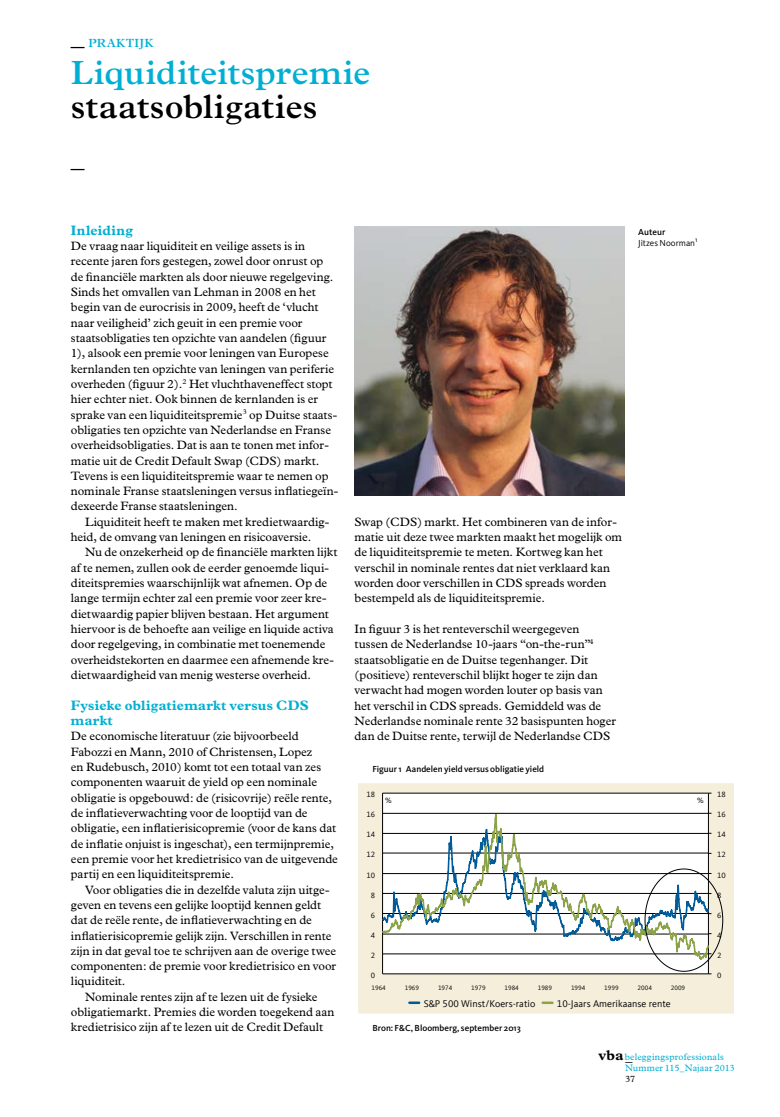
<style>
.page{position:relative;width:780px;height:1117px;background:#fff}
.page>*{position:absolute;margin:0;border:0;box-sizing:border-box;transform-origin:0 0}
.t1{font:600 33.75px "Plantin";letter-spacing:.01em;color:#00afd2}
.t2{font:600 33.75px "Plantin";letter-spacing:.01em;color:#000}
.t3{font:700 14.25px "Plantin";color:#000}
.t4{font:700 13.75px/15.4px "Plantin";letter-spacing:.02em;color:#00afd2}
.t5{font:600 13.75px "Plantin";color:#000}
.t6{font:12.25px/15.2px "Plantin";color:#000}
.t7{font:600 11.88px "Plantin";letter-spacing:.025em;color:#00afd2}
.t8{font:10px "Kievit Offc";color:#000}
.t9{font:9.38px "Plantin";letter-spacing:.015em;color:#00afd2}
.t10{font:9.38px "Plantin";color:#000}
.t11{font:500 9px "Kievit OT";color:#000}
.t12{font:9px "Kievit OT";color:#000}
.t13{font:8px "Kievit Offc";color:#000}
.t14{font:7.25px "Kievit OT";color:#000}
.t15{font:6.62px "Kievit Offc";color:#000}
.s1{font-size:13.75px;color:#000}
.s2{font-weight:700;font-size:14.25px;color:#000}
</style>
<div class="page">
<img style="left:354px;top:227px;width:270px;height:268px">
<div style="left:358px;top:783px;width:376px;height:230px;background:#f4eedb"></div>
<div style="left:382px;top:793px;width:326px;height:180px;background:#fff"></div>
<hr style="left:708px;top:793px;width:1px;height:180px;background:#000204">
<hr style="left:382px;top:793px;width:1px;height:180px;background:#000">
<hr style="left:382px;top:973px;width:326px;height:1px;background:#000">
<hr style="left:382px;top:792px;width:326px;height:1px;background:#000">
<svg style="left:382px;top:812px;width:326px;height:149px"></svg>
<svg style="left:409px;top:1001px;width:10px;height:2px"></svg>
<svg style="left:542px;top:1001px;width:10px;height:2px"></svg>
<p class="t7" style="left:71px;top:36px;width:84px"><span class="s1">—</span> PRAKTIJK</p>
<h1 class="t1" style="left:71px;top:53px;width:301px">Liquiditeitspremie</h1>
<h1 class="t2" style="left:71px;top:86px;width:248px">staatsobligaties</h1>
<p class="t5" style="left:71px;top:161px;width:15px">—</p>
<p class="t4" style="left:71px;top:222px;width:64px">Inleiding</p>
<p class="t6" style="left:71px;top:238px;width:269px">De vraag naar liquiditeit en veilige assets is in recente jaren fors gestegen, zowel door onrust op de financiële markten als door nieuwe regelgeving.<br>Sinds het omvallen van Lehman in 2008 en het begin van de eurocrisis in 2009, heeft de ‘vlucht naar veiligheid’ zich geuit in een premie voor staatsobligaties ten opzichte van aandelen (figuur 1), alsook een premie voor leningen van Europese kernlanden ten opzichte van leningen van periferie overheden (figuur 2).<sup>2</sup> Het vluchthaveneffect stopt hier echter niet. Ook binnen de kernlanden is er sprake van een liquiditeitspremie<sup>3</sup> op Duitse staats&shy;obligaties ten opzichte van Nederlandse en Franse overheidsobligaties. Dat is aan te tonen met infor&shy;matie uit de Credit Default Swap (CDS) markt.<br>Tevens is een liquiditeitspremie waar te nemen op nominale Franse staatsleningen versus inflatiegeïn&shy;dexeerde Franse staatsleningen.</p>
<p class="t6" style="left:71px;top:514px;width:260px;text-indent:14px">Liquiditeit heeft te maken met kredietwaardig&shy;heid, de omvang van leningen en risicoaversie.</p>
<p class="t6" style="left:71px;top:544px;width:268px;text-indent:14px">Nu de onzekerheid op de financiële markten lijkt af te nemen, zullen ook de eerder genoemde liqui&shy;diteitspremies waarschijnlijk wat afnemen. Op de lange termijn echter zal een premie voor zeer kre&shy;dietwaardig papier blijven bestaan. Het argument hiervoor is de behoefte aan veilige en liquide activa door regelgeving, in combinatie met toenemende overheidstekorten en daarmee een afnemende kre&shy;dietwaardigheid van menig westerse overheid.</p>
<p class="t4" style="left:71px;top:697px;width:239px">Fysieke obligatiemarkt versus CDS markt</p>
<p class="t6" style="left:71px;top:728px;width:268px">De economische literatuur (zie bijvoorbeeld Fabozzi en Mann, 2010 of Christensen, Lopez<br>en Rudebusch, 2010) komt tot een totaal van zes componenten waaruit de yield op een nominale obligatie is opgebouwd: de (risicovrije) reële rente, de inflatieverwachting voor de looptijd van de obligatie, een inflatierisicopremie (voor de kans dat de inflatie onjuist is ingeschat), een termijnpremie, een premie voor het kredietrisico van de uitgevende partij en een liquiditeitspremie.</p>
<p class="t6" style="left:85px;top:881px;width:246px">Voor obligaties die in dezelfde valuta zijn uitge-</p>
<p class="t6" style="left:71px;top:897px;width:252px">geven en tevens een gelijke looptijd kennen geldt</p>
<p class="t6" style="left:71px;top:912px;width:242px">dat de reële rente, de inflatieverwachting en de</p>
<p class="t6" style="left:71px;top:927px;width:262px">inflatierisicopremie gelijk zijn. Verschillen in rente</p>
<p class="t6" style="left:71px;top:942px;width:267px">zijn in dat geval toe te schrijven aan de overige twee</p>
<p class="t6" style="left:71px;top:958px;width:267px">componenten: de premie voor kredietrisico en voor</p>
<p class="t6" style="left:71px;top:973px;width:56px">liquiditeit.</p>
<p class="t6" style="left:85px;top:988px;width:234px">Nominale rentes zijn af te lezen uit de fysieke</p>
<p class="t6" style="left:71px;top:1004px;width:265px">obligatiemarkt. Premies die worden toegekend aan</p>
<p class="t6" style="left:71px;top:1019px;width:254px">kredietrisico zijn af te lezen uit de Credit Default</p>
<p class="t11" style="left:638px;top:226px;width:29px">Auteur</p>
<p class="t12" style="left:638px;top:238px;width:58px">Jitzes Noorman</p>
<p class="t14" style="left:695px;top:235px;width:4px">1</p>
<p class="t6" style="left:354px;top:514px;width:269px">Swap (CDS) markt. Het combineren van de infor&shy;matie uit deze twee markten maakt het mogelijk om de liquiditeitspremie te meten. Kortweg kan het verschil in nominale rentes dat niet verklaard kan worden door verschillen in CDS spreads worden bestempeld als de liquiditeitspremie.</p>
<p class="t6" style="left:354px;top:621px;width:263px">In figuur 3 is het renteverschil weergegeven tussen de Nederlandse 10-jaars “on-the-run”<sup>4 </sup>staatsobligatie en de Duitse tegenhanger. Dit (positieve) renteverschil blijkt hoger te zijn dan verwacht had mogen worden louter op basis van het verschil in CDS spreads. Gemiddeld was de Nederlandse nominale rente 32 basispunten hoger dan de Duitse rente, terwijl de Nederlandse CDS</p>
<p class="t11" style="left:372px;top:763px;width:173px">Figuur 1 Aandelen yield versus obligatie yield</p>
<p class="t13" style="left:366px;top:789px;width:10px">18</p>
<p class="t13" style="left:366px;top:810px;width:10px">16</p>
<p class="t13" style="left:366px;top:830px;width:10px">14</p>
<p class="t13" style="left:366px;top:850px;width:10px">12</p>
<p class="t13" style="left:366px;top:870px;width:10px">10</p>
<p class="t13" style="left:371px;top:890px;width:6px">8</p>
<p class="t13" style="left:371px;top:910px;width:6px">6</p>
<p class="t13" style="left:371px;top:930px;width:6px">4</p>
<p class="t13" style="left:371px;top:950px;width:6px">2</p>
<p class="t13" style="left:371px;top:970px;width:6px">0</p>
<p class="t13" style="left:385px;top:795px;width:8px">%</p>
<p class="t13" style="left:697px;top:795px;width:8px">%</p>
<p class="t15" style="left:371px;top:983px;width:16px">1964</p>
<p class="t15" style="left:405px;top:983px;width:16px">1969</p>
<p class="t15" style="left:438px;top:983px;width:16px">1974</p>
<p class="t15" style="left:471px;top:983px;width:16px">1979</p>
<p class="t15" style="left:504px;top:983px;width:16px">1984</p>
<p class="t15" style="left:537px;top:983px;width:16px">1989</p>
<p class="t15" style="left:571px;top:983px;width:16px">1994</p>
<p class="t15" style="left:604px;top:983px;width:16px">1999</p>
<p class="t15" style="left:637px;top:983px;width:16px">2004</p>
<p class="t15" style="left:670px;top:983px;width:16px">2009</p>
<p class="t8" style="left:423px;top:997px;width:113px">S&amp;P 500 Winst/Koers-ratio</p>
<p class="t8" style="left:557px;top:997px;width:115px">10-Jaars Amerikaanse rente</p>
<p class="t11" style="left:372px;top:1022px;width:150px">Bron: F&amp;C, Bloomberg, september 2013</p>
<p class="t13" style="left:717px;top:789px;width:10px">18</p>
<p class="t13" style="left:717px;top:810px;width:10px">16</p>
<p class="t13" style="left:717px;top:830px;width:10px">14</p>
<p class="t13" style="left:717px;top:850px;width:10px">12</p>
<p class="t13" style="left:717px;top:870px;width:10px">10</p>
<p class="t13" style="left:717px;top:890px;width:6px">8</p>
<p class="t13" style="left:717px;top:910px;width:6px">6</p>
<p class="t13" style="left:717px;top:930px;width:6px">4</p>
<p class="t13" style="left:717px;top:950px;width:6px">2</p>
<p class="t13" style="left:717px;top:970px;width:6px">0</p>
<p class="t9" style="left:598px;top:1051px;width:127px"><span class="s2">vba</span>beleggingsprofessionals</p>
<p class="t3" style="left:625px;top:1047px;width:9px">_</p>
<p class="t9" style="left:625px;top:1062px;width:111px">Nummer 115_Najaar 2013</p>
<p class="t10" style="left:625px;top:1073px;width:12px">37</p>
</div>
